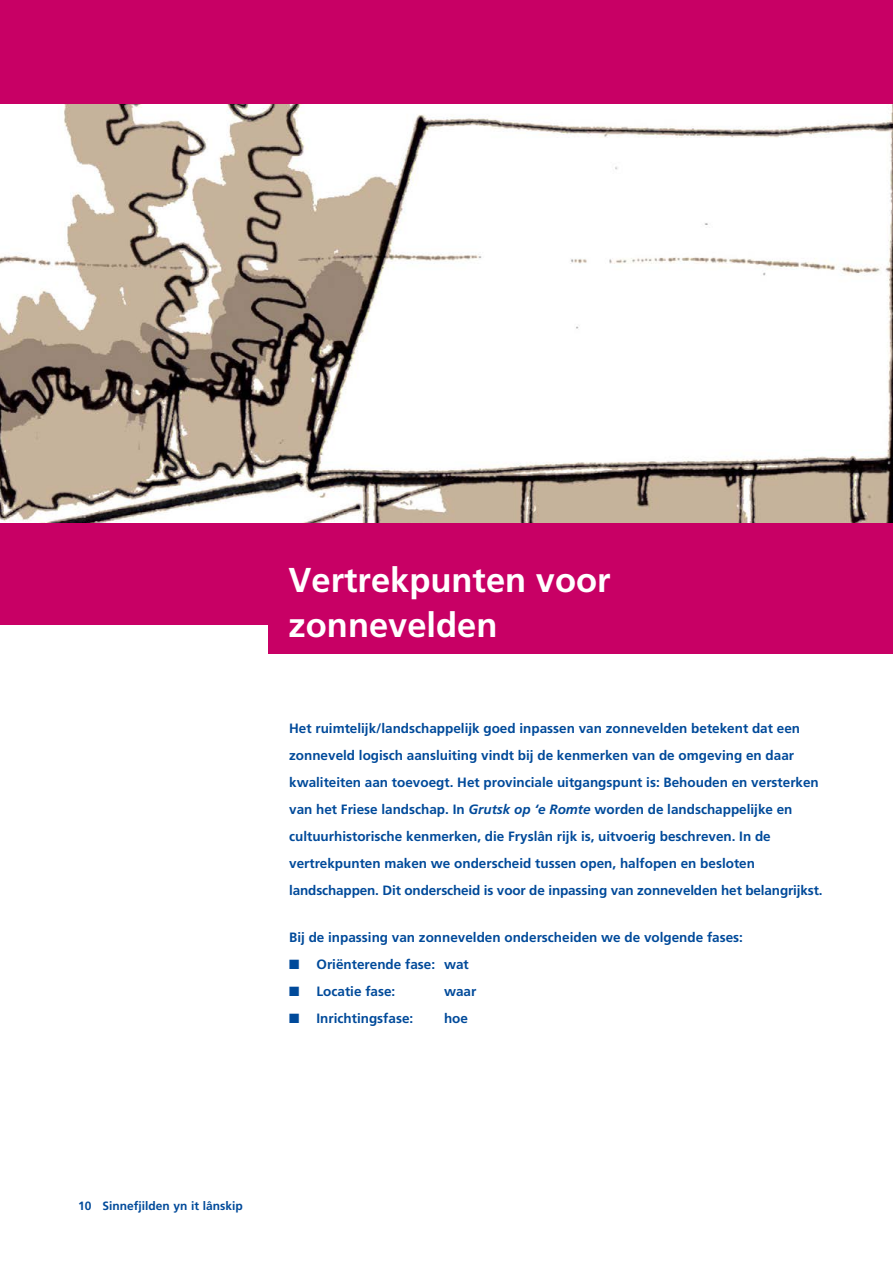
<style>
.page{position:relative;width:893px;height:1263px;background:#fff}
.page>*{position:absolute;margin:0;border:0;box-sizing:border-box;transform-origin:0 0}
.t1{font:700 34.5px/45px "Frutiger LT Std";color:#fff}
.t2{font:700 13.5px/27px "Frutiger LT Std";color:#004a9a}
.t3{font:700 12px "Frutiger LT Std";color:#004a9a}
.s1{font-style:italic}
</style>
<div class="page">
<div style="left:0;top:0;width:892px;height:654px;background:#c80065"></div>
<div style="left:0;top:625px;width:267px;height:41px;background:#fff"></div>
<img style="left:0;top:104px;width:892px;height:418px">
<h1 class="t1" style="left:289px;top:558px;width:324px">Vertrekpunten voor zonnevelden</h1>
<p class="t2" style="left:289px;top:715px;width:535px">Het ruimtelijk/landschappelijk goed inpassen van zonnevelden betekent dat een zonneveld logisch aansluiting vindt bij de kenmerken van de omgeving en daar kwaliteiten aan toevoegt. Het provinciale uitgangspunt is: Behouden en versterken van het Friese landschap. In <span class="s1">Grutsk op ‘e Romte</span> worden de landschappelijke en cultuurhistorische kenmerken, die Fryslân rijk is, uitvoerig beschreven. In de vertrekpunten maken we onderscheid tussen open, halfopen en besloten landschappen. Dit onderscheid is voor de inpassing van zonnevelden het belangrijkst.</p>
<p class="t2" style="left:289px;top:924px;width:455px">Bij de inpassing van zonnevelden onderscheiden we de volgende fases:</p>
<p class="t2" style="left:289px;top:951px;width:181px">■ Oriënterende fase: wat</p>
<p class="t2" style="left:289px;top:978px;width:108px">■ Locatie fase:</p>
<p class="t2" style="left:444px;top:978px;width:34px">waar</p>
<p class="t2" style="left:289px;top:1005px;width:126px">■ Inrichtingsfase:</p>
<p class="t2" style="left:444px;top:1005px;width:26px">hoe</p>
<p class="t3" style="left:78px;top:1198px;width:166px">10 Sinnefjilden yn it lânskip</p>
</div>
